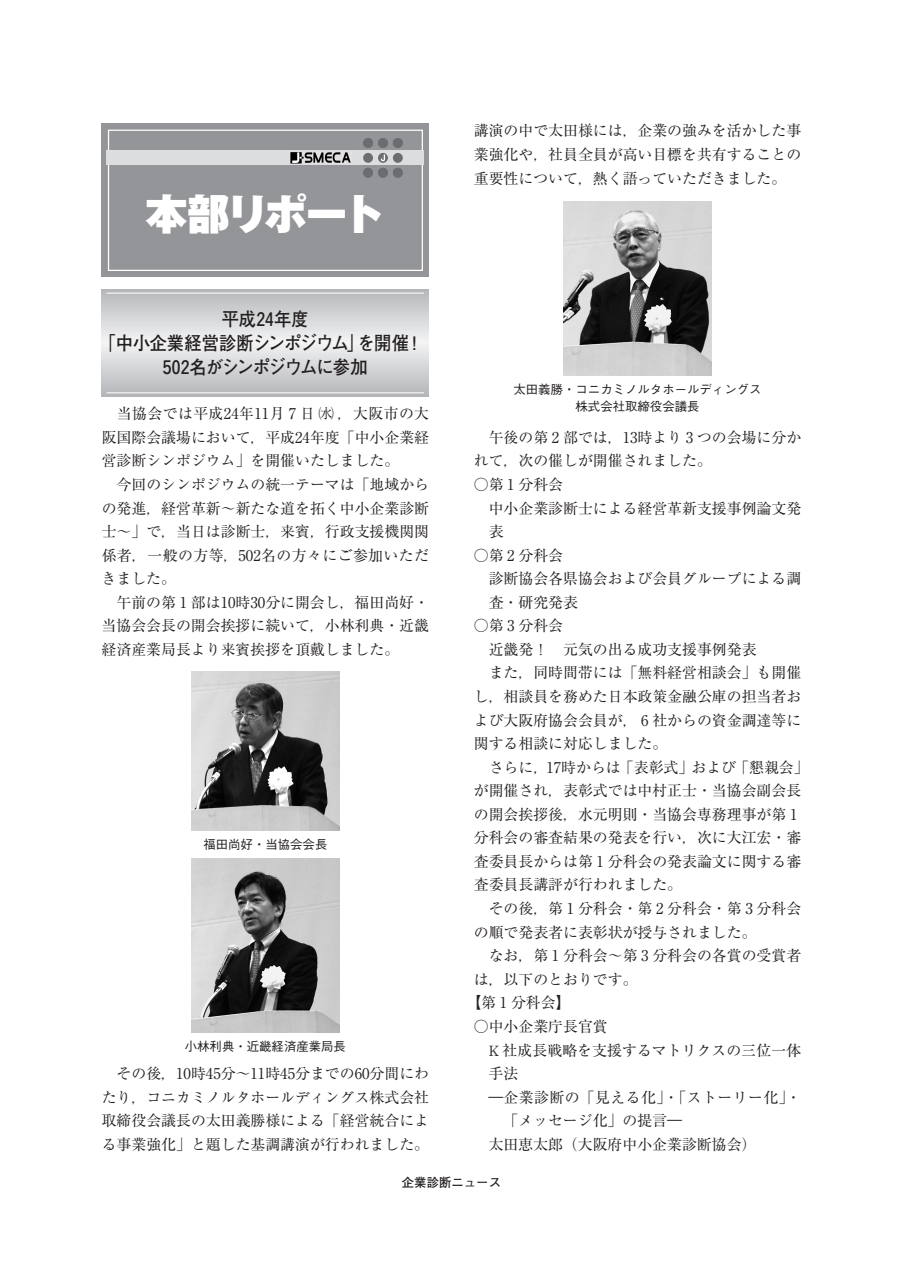
<style>
.page{position:relative;width:903px;height:1275px;background:#fff}
.page>*{position:absolute;margin:0;border:0;box-sizing:border-box;transform-origin:0 0}
.t1{font:900 42.18px "Gothic MB101 Pro";letter-spacing:-.065em;color:#fff}
.t2{font:700 18.55px/23.6px "Futo Go B101 Pro";letter-spacing:-.045em;color:#231f20;text-align:center;scale:.93 1}
.t3{font:14.88px/23.6px "Ryumin Pro";color:#231f20;text-align:justify}
.t4{font:14.88px "Ryumin Pro";letter-spacing:.03em;color:#231f20}
.t5{font:500 12.42px/17.3px "Gothic BBB Pro";color:#231f20;text-align:center}
.t6{font:700 12.42px "Futo Go B101 Pro";color:#231f20}
.s1{font-family:"Hankaku Num Ftg";font-weight:400}
.s2{font-family:"Century Std";font-weight:300}
</style>
<div class="page">
<div style="left:102px;top:123px;width:327px;height:154px;background:#939598"></div>
<div style="left:108px;top:130px;width:315px;height:141px;border:1px solid #fff"></div>
<div style="left:106px;top:150px;width:318px;height:15px;background:#dcdddf"></div>
<div style="left:363px;top:153px;width:10px;height:10px;background:#6c6d70;border-radius:50%"></div>
<div style="left:363px;top:168px;width:10px;height:10px;background:#6c6d70;border-radius:50%"></div>
<div style="left:363px;top:138px;width:10px;height:10px;background:#6c6d70;border-radius:50%"></div>
<svg style="left:378px;top:153px;width:10px;height:10px"></svg>
<div style="left:378px;top:168px;width:10px;height:10px;background:#6c6d70;border-radius:50%"></div>
<div style="left:378px;top:138px;width:10px;height:10px;background:#6c6d70;border-radius:50%"></div>
<div style="left:393px;top:153px;width:10px;height:10px;background:#6c6d70;border-radius:50%"></div>
<div style="left:393px;top:168px;width:10px;height:10px;background:#6c6d70;border-radius:50%"></div>
<div style="left:393px;top:138px;width:10px;height:10px;background:#6c6d70;border-radius:50%"></div>
<svg style="left:381px;top:155px;width:4px;height:6px"></svg>
<img style="left:191px;top:672px;width:149px;height:158px">
<img style="left:191px;top:859px;width:149px;height:173px">
<img style="left:563px;top:202px;width:149px;height:173px">
<h1 class="t1" style="left:145px;top:179px;width:242px">本部リポート</h1>
<p class="t2" style="left:98px;top:305px;width:351px">平成<span class="s1">24</span>年度<br>「中小企業経営診断シンポジウム」を開催！<br><span class="s1">502</span>名がシンポジウムに参加</p>
<p class="t3" style="left:102px;top:401px;width:329px;text-indent:15px">当協会では平成24年11月 7 日㈬，大阪市の大阪国際会議場において，平成24年度「中小企業経営診断シンポジウム」を開催いたしました。</p>
<p class="t3" style="left:102px;top:472px;width:329px;text-indent:15px">今回のシンポジウムの統一テーマは「地域からの発進，経営革新～新たな道を拓く中小企業診断士～」で，当日は診断士，来賓，行政支援機関関係者，一般の方等，502名の方々にご参加いただきました。</p>
<p class="t3" style="left:102px;top:589px;width:329px;text-indent:15px">午前の第 1 部は10時30分に開会し，福田尚好・当協会会長の開会挨拶に続いて，小林利典・近畿経済産業局長より来賓挨拶を頂戴しました。</p>
<p class="t5" style="left:203px;top:834px;width:126px">福田尚好・当協会会長</p>
<p class="t5" style="left:185px;top:1036px;width:163px">小林利典・近畿経済産業局長</p>
<p class="t3" style="left:102px;top:1061px;width:329px;text-indent:15px">その後，10時45分～11時45分までの60分間にわたり，コニカミノルタホールディングス株式会社取締役会議長の太田義勝様による「経営統合による事業強化」と題した基調講演が行われました。</p>
<p class="t3" style="left:474px;top:118px;width:329px">講演の中で太田様には，企業の強みを活かした事業強化や，社員全員が高い目標を共有することの重要性について，熱く語っていただきました。</p>
<p class="t5" style="left:513px;top:379px;width:250px">太田義勝・コニカミノルタホールディングス株式会社取締役会議長</p>
<p class="t3" style="left:474px;top:424px;width:329px;text-indent:15px">午後の第 2 部では，13時より 3 つの会場に分かれて，次の催しが開催されました。</p>
<p class="t3" style="left:489px;top:472px;width:314px;text-align:left;text-indent:-15px">○第 1 分科会<br>中小企業診断士による経営革新支援事例論文発表</p>
<p class="t3" style="left:489px;top:542px;width:314px;text-align:left;text-indent:-15px">○第 2 分科会<br>診断協会各県協会および会員グループによる調査・研究発表</p>
<p class="t3" style="left:474px;top:613px;width:91px">○第 3 分科会</p>
<p class="t3" style="left:489px;top:636px;width:269px">近畿発！ 元気の出る成功支援事例発表</p>
<p class="t3" style="left:489px;top:660px;width:314px">また，同時間帯には「無料経営相談会」も開催</p>
<p class="t3" style="left:474px;top:684px;width:329px">し，相談員を務めた日本政策金融公庫の担当者お</p>
<p class="t3" style="left:474px;top:707px;width:329px">よび大阪府協会会員が， 6 社からの資金調達等に</p>
<p class="t3" style="left:474px;top:731px;width:195px">関する相談に対応しました。</p>
<p class="t3" style="left:489px;top:754px;width:321px">さらに，17時からは「表彰式」および「懇親会」</p>
<p class="t3" style="left:474px;top:778px;width:329px">が開催され，表彰式では中村正士・当協会副会長</p>
<p class="t3" style="left:474px;top:801px;width:325px">の開会挨拶後，水元明則・当協会専務理事が第 1</p>
<p class="t3" style="left:474px;top:825px;width:329px">分科会の審査結果の発表を行い，次に大江宏・審</p>
<p class="t3" style="left:474px;top:848px;width:329px">査委員長からは第 1 分科会の発表論文に関する審</p>
<p class="t3" style="left:474px;top:872px;width:210px">査委員長講評が行われました。</p>
<p class="t3" style="left:489px;top:896px;width:314px">その後，第 1 分科会・第 2 分科会・第 3 分科会</p>
<p class="t3" style="left:474px;top:919px;width:284px">の順で発表者に表彰状が授与されました。</p>
<p class="t3" style="left:489px;top:943px;width:314px">なお，第 1 分科会～第 3 分科会の各賞の受賞者</p>
<p class="t3" style="left:474px;top:966px;width:165px">は，以下のとおりです。</p>
<p class="t3" style="left:466px;top:990px;width:106px">【第 1 分科会】</p>
<p class="t3" style="left:474px;top:1013px;width:135px">○中小企業庁長官賞</p>
<p class="t3" style="left:489px;top:1037px;width:314px"><span class="s2">K</span> 社成長戦略を支援するマトリクスの三位一体</p>
<p class="t3" style="left:489px;top:1061px;width:31px">手法</p>
<p class="t4" style="left:489px;top:1085px;width:314px">―企業診断の「見える化」・「ストーリー化」・</p>
<p class="t3" style="left:503px;top:1108px;width:180px">「メッセージ化」の提言―</p>
<p class="t3" style="left:488px;top:1131px;width:269px">太田恵太郎（大阪府中小企業診断協会）</p>
<p class="t6" style="left:402px;top:1173px;width:101px">企業診断ニュース</p>
</div>
